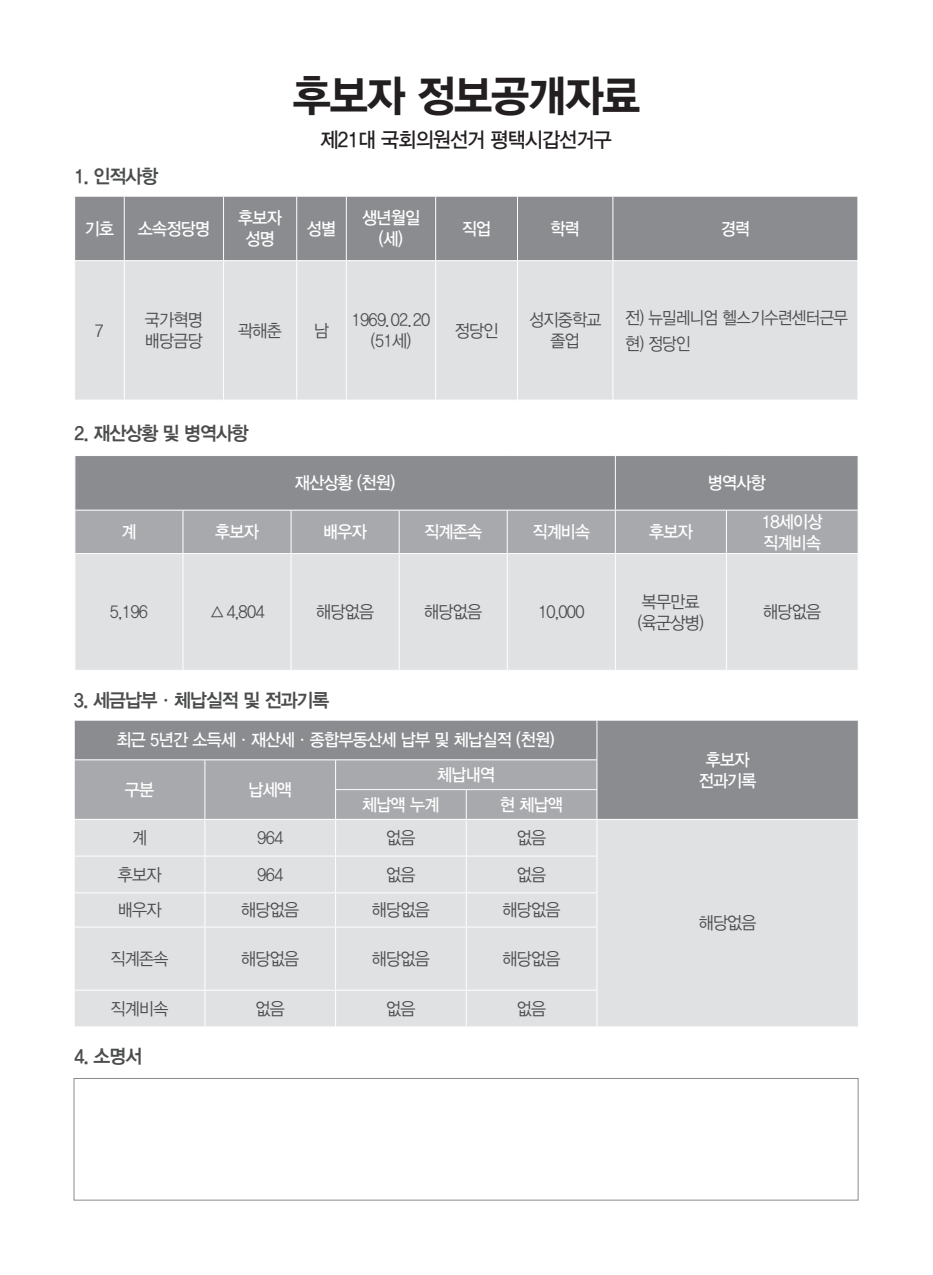
<style>
.page{position:relative;width:933px;height:1275px;background:#fff}
.page>*{position:absolute;margin:0;border:0;box-sizing:border-box;transform-origin:0 0}
.t1{font:43.75px "YDIYGO350";letter-spacing:-.03em;color:#231f20;scale:.95 1}
.t2{font:21px "YDIYGO330";letter-spacing:-.04em;color:#231f20;scale:.93 1}
.t3{font:19.25px "YDIYGO340";letter-spacing:-.05em;color:#4b4c4d;scale:.95 1}
.t4{font:17.5px "YDIYGO320";letter-spacing:-.04em;color:#4b4c4d;scale:.93 1}
.t5{font:17.5px "YDIYGO330";letter-spacing:-.04em;color:#fff;scale:.93 1}
</style>
<div class="page">
<div style="left:75px;top:197px;width:782px;height:63px;background:#8a8c8f"></div>
<div style="left:75px;top:261px;width:782px;height:139px;background:#e0e1e3"></div>
<hr style="left:124px;top:197px;width:1px;height:63px;background:#fff">
<hr style="left:223px;top:197px;width:1px;height:63px;background:#fff">
<hr style="left:296px;top:197px;width:1px;height:63px;background:#fff">
<hr style="left:346px;top:197px;width:1px;height:63px;background:#fff">
<hr style="left:435px;top:197px;width:1px;height:63px;background:#fff">
<hr style="left:517px;top:197px;width:1px;height:63px;background:#fff">
<hr style="left:612px;top:197px;width:1px;height:63px;background:#fff">
<hr style="left:124px;top:261px;width:1px;height:139px;background:#fff">
<hr style="left:223px;top:261px;width:1px;height:139px;background:#fff">
<hr style="left:296px;top:261px;width:1px;height:139px;background:#fff">
<hr style="left:346px;top:261px;width:1px;height:139px;background:#fff">
<hr style="left:435px;top:261px;width:1px;height:139px;background:#fff">
<hr style="left:517px;top:261px;width:1px;height:139px;background:#fff">
<hr style="left:612px;top:261px;width:1px;height:139px;background:#fff">
<svg style="left:75px;top:456px;width:782px;height:97px;background:#97999c"></svg>
<div style="left:75px;top:554px;width:782px;height:116px;background:#e0e1e3"></div>
<hr style="left:615px;top:456px;width:1px;height:54px;background:#fff">
<hr style="left:182px;top:554px;width:1px;height:116px;background:#fff">
<hr style="left:291px;top:554px;width:1px;height:116px;background:#fff">
<hr style="left:399px;top:554px;width:1px;height:116px;background:#fff">
<hr style="left:507px;top:554px;width:1px;height:116px;background:#fff">
<hr style="left:615px;top:554px;width:1px;height:116px;background:#fff">
<hr style="left:726px;top:554px;width:1px;height:116px;background:#fff">
<hr style="left:74px;top:510px;width:109px;height:1px;background:#fff">
<hr style="left:183px;top:510px;width:108px;height:1px;background:#fff">
<hr style="left:182px;top:511px;width:1px;height:42px;background:#fff">
<hr style="left:291px;top:510px;width:108px;height:1px;background:#fff">
<hr style="left:291px;top:511px;width:1px;height:42px;background:#fff">
<hr style="left:399px;top:510px;width:108px;height:1px;background:#fff">
<hr style="left:399px;top:511px;width:1px;height:42px;background:#fff">
<hr style="left:507px;top:510px;width:108px;height:1px;background:#fff">
<hr style="left:507px;top:511px;width:1px;height:42px;background:#fff">
<hr style="left:615px;top:510px;width:111px;height:1px;background:#fff">
<hr style="left:615px;top:511px;width:1px;height:42px;background:#fff">
<hr style="left:726px;top:510px;width:132px;height:1px;background:#fff">
<hr style="left:726px;top:511px;width:1px;height:42px;background:#fff">
<div style="left:75px;top:721px;width:783px;height:98px;background:#8a8c8f"></div>
<div style="left:75px;top:820px;width:783px;height:206px;background:#e0e1e3"></div>
<hr style="left:596px;top:721px;width:1px;height:38px;background:#fff">
<hr style="left:74px;top:759px;width:131px;height:1px;background:#fff">
<hr style="left:205px;top:759px;width:130px;height:1px;background:#fff">
<hr style="left:335px;top:759px;width:131px;height:1px;background:#fff">
<hr style="left:466px;top:759px;width:131px;height:1px;background:#fff">
<div style="left:74px;top:760px;width:523px;height:59px;background:#a8a9ad"></div>
<hr style="left:204px;top:820px;width:1px;height:36px;background:#fff">
<hr style="left:335px;top:820px;width:1px;height:36px;background:#fff">
<hr style="left:466px;top:820px;width:1px;height:36px;background:#fff">
<hr style="left:596px;top:820px;width:1px;height:36px;background:#fff">
<hr style="left:74px;top:856px;width:131px;height:1px;background:#fff">
<hr style="left:205px;top:856px;width:130px;height:1px;background:#fff">
<hr style="left:204px;top:856px;width:1px;height:36px;background:#fff">
<hr style="left:335px;top:856px;width:131px;height:1px;background:#fff">
<hr style="left:335px;top:856px;width:1px;height:36px;background:#fff">
<hr style="left:466px;top:856px;width:131px;height:1px;background:#fff">
<hr style="left:466px;top:856px;width:1px;height:36px;background:#fff">
<hr style="left:596px;top:856px;width:1px;height:36px;background:#fff">
<hr style="left:74px;top:892px;width:131px;height:1px;background:#fff">
<hr style="left:205px;top:892px;width:130px;height:1px;background:#fff">
<hr style="left:204px;top:893px;width:1px;height:34px;background:#fff">
<hr style="left:335px;top:892px;width:131px;height:1px;background:#fff">
<hr style="left:335px;top:893px;width:1px;height:34px;background:#fff">
<hr style="left:466px;top:892px;width:131px;height:1px;background:#fff">
<hr style="left:466px;top:893px;width:1px;height:34px;background:#fff">
<hr style="left:596px;top:893px;width:1px;height:34px;background:#fff">
<hr style="left:74px;top:927px;width:131px;height:1px;background:#fff">
<hr style="left:205px;top:927px;width:130px;height:1px;background:#fff">
<hr style="left:204px;top:927px;width:1px;height:63px;background:#fff">
<hr style="left:335px;top:927px;width:131px;height:1px;background:#fff">
<hr style="left:335px;top:927px;width:1px;height:63px;background:#fff">
<hr style="left:466px;top:927px;width:131px;height:1px;background:#fff">
<hr style="left:466px;top:927px;width:1px;height:63px;background:#fff">
<hr style="left:596px;top:927px;width:1px;height:63px;background:#fff">
<hr style="left:74px;top:990px;width:131px;height:1px;background:#fff">
<hr style="left:205px;top:990px;width:130px;height:1px;background:#fff">
<hr style="left:204px;top:991px;width:1px;height:35px;background:#fff">
<hr style="left:335px;top:990px;width:131px;height:1px;background:#fff">
<hr style="left:335px;top:991px;width:1px;height:35px;background:#fff">
<hr style="left:466px;top:990px;width:131px;height:1px;background:#fff">
<hr style="left:466px;top:991px;width:1px;height:35px;background:#fff">
<hr style="left:596px;top:991px;width:1px;height:35px;background:#fff">
<div style="left:74px;top:1078px;width:784px;height:122px;border:1px solid #8a8c8f"></div>
<p class="t1" style="left:293px;top:73px;width:367px">후보자 정보공개자료</p>
<p class="t2" style="left:320px;top:128px;width:314px">제21대 국회의원선거 평택시갑선거구</p>
<p class="t3" style="left:74px;top:165px;width:90px">1. 인적사항</p>
<p class="t5" style="left:85px;top:219px;width:33px">기호</p>
<p class="t5" style="left:138px;top:219px;width:79px">소속정당명</p>
<p class="t5" style="left:238px;top:208px;width:48px">후보자</p>
<p class="t5" style="left:245px;top:229px;width:33px">성명</p>
<p class="t5" style="left:307px;top:219px;width:33px">성별</p>
<p class="t5" style="left:362px;top:208px;width:64px">생년월일</p>
<p class="t5" style="left:379px;top:229px;width:27px">(세)</p>
<p class="t5" style="left:462px;top:219px;width:33px">직업</p>
<p class="t5" style="left:550px;top:219px;width:33px">학력</p>
<p class="t5" style="left:720px;top:219px;width:33px">경력</p>
<p class="t4" style="left:95px;top:321px;width:11px">7</p>
<p class="t4" style="left:145px;top:310px;width:64px">국가혁명</p>
<p class="t4" style="left:145px;top:331px;width:64px">배당금당</p>
<p class="t4" style="left:238px;top:321px;width:48px">곽해춘</p>
<p class="t4" style="left:314px;top:321px;width:18px">남</p>
<p class="t4" style="left:351px;top:310px;width:86px">1969.02.20</p>
<p class="t4" style="left:371px;top:331px;width:45px">(51세)</p>
<p class="t4" style="left:455px;top:321px;width:48px">정당인</p>
<p class="t4" style="left:529px;top:310px;width:79px">성지중학교</p>
<p class="t4" style="left:550px;top:331px;width:33px">졸업</p>
<p class="t4" style="left:625px;top:308px;width:241px">전) 뉴밀레니엄 헬스기수련센터근무</p>
<p class="t4" style="left:625px;top:334px;width:72px">현) 정당인</p>
<p class="t3" style="left:74px;top:422px;width:185px">2. 재산상황 및 병역사항</p>
<p class="t5" style="left:295px;top:473px;width:110px">재산상황 (천원)</p>
<p class="t5" style="left:707px;top:473px;width:64px">병역사항</p>
<p class="t5" style="left:121px;top:522px;width:18px">계</p>
<p class="t5" style="left:215px;top:522px;width:48px">후보자</p>
<p class="t5" style="left:323px;top:522px;width:48px">배우자</p>
<p class="t5" style="left:424px;top:522px;width:64px">직계존속</p>
<p class="t5" style="left:532px;top:522px;width:64px">직계비속</p>
<p class="t5" style="left:649px;top:522px;width:48px">후보자</p>
<p class="t4" style="left:110px;top:602px;width:43px">5,196</p>
<p class="t4" style="left:209px;top:602px;width:61px">△4,804</p>
<p class="t4" style="left:316px;top:602px;width:64px">해당없음</p>
<p class="t4" style="left:424px;top:602px;width:64px">해당없음</p>
<p class="t4" style="left:538px;top:602px;width:52px">10,000</p>
<p class="t3" style="left:74px;top:689px;width:270px">3. 세금납부ㆍ체납실적 및 전과기록</p>
<p class="t5" style="left:117px;top:730px;width:472px">최근 5년간 소득세ㆍ재산세ㆍ종합부동산세 납부 및 체납실적 (천원)</p>
<p class="t4" style="left:642px;top:592px;width:64px">복무만료</p>
<p class="t4" style="left:638px;top:613px;width:73px">(육군상병)</p>
<p class="t5" style="left:762px;top:512px;width:67px">18세이상</p>
<p class="t5" style="left:763px;top:533px;width:64px">직계비속</p>
<p class="t4" style="left:763px;top:602px;width:64px">해당없음</p>
<p class="t5" style="left:125px;top:780px;width:33px">구분</p>
<p class="t5" style="left:248px;top:780px;width:48px">납세액</p>
<p class="t5" style="left:437px;top:765px;width:64px">체납내역</p>
<p class="t5" style="left:362px;top:795px;width:85px">체납액 누계</p>
<p class="t5" style="left:500px;top:795px;width:69px">현 체납액</p>
<p class="t4" style="left:132px;top:828px;width:18px">계</p>
<p class="t4" style="left:257px;top:828px;width:30px">964</p>
<p class="t4" style="left:386px;top:828px;width:33px">없음</p>
<p class="t4" style="left:517px;top:828px;width:33px">없음</p>
<p class="t4" style="left:118px;top:865px;width:48px">후보자</p>
<p class="t4" style="left:257px;top:865px;width:30px">964</p>
<p class="t4" style="left:386px;top:865px;width:33px">없음</p>
<p class="t4" style="left:517px;top:865px;width:33px">없음</p>
<p class="t4" style="left:118px;top:900px;width:48px">배우자</p>
<p class="t4" style="left:241px;top:900px;width:64px">해당없음</p>
<p class="t4" style="left:372px;top:900px;width:64px">해당없음</p>
<p class="t4" style="left:502px;top:900px;width:64px">해당없음</p>
<p class="t4" style="left:111px;top:949px;width:64px">직계존속</p>
<p class="t4" style="left:241px;top:949px;width:64px">해당없음</p>
<p class="t4" style="left:372px;top:949px;width:64px">해당없음</p>
<p class="t4" style="left:502px;top:949px;width:64px">해당없음</p>
<p class="t4" style="left:111px;top:999px;width:64px">직계비속</p>
<p class="t4" style="left:255px;top:999px;width:33px">없음</p>
<p class="t4" style="left:386px;top:999px;width:33px">없음</p>
<p class="t4" style="left:517px;top:999px;width:33px">없음</p>
<p class="t3" style="left:74px;top:1045px;width:73px">4. 소명서</p>
<p class="t5" style="left:706px;top:750px;width:48px">후보자</p>
<p class="t5" style="left:698px;top:771px;width:64px">전과기록</p>
<p class="t4" style="left:698px;top:914px;width:64px">해당없음</p>
</div>
